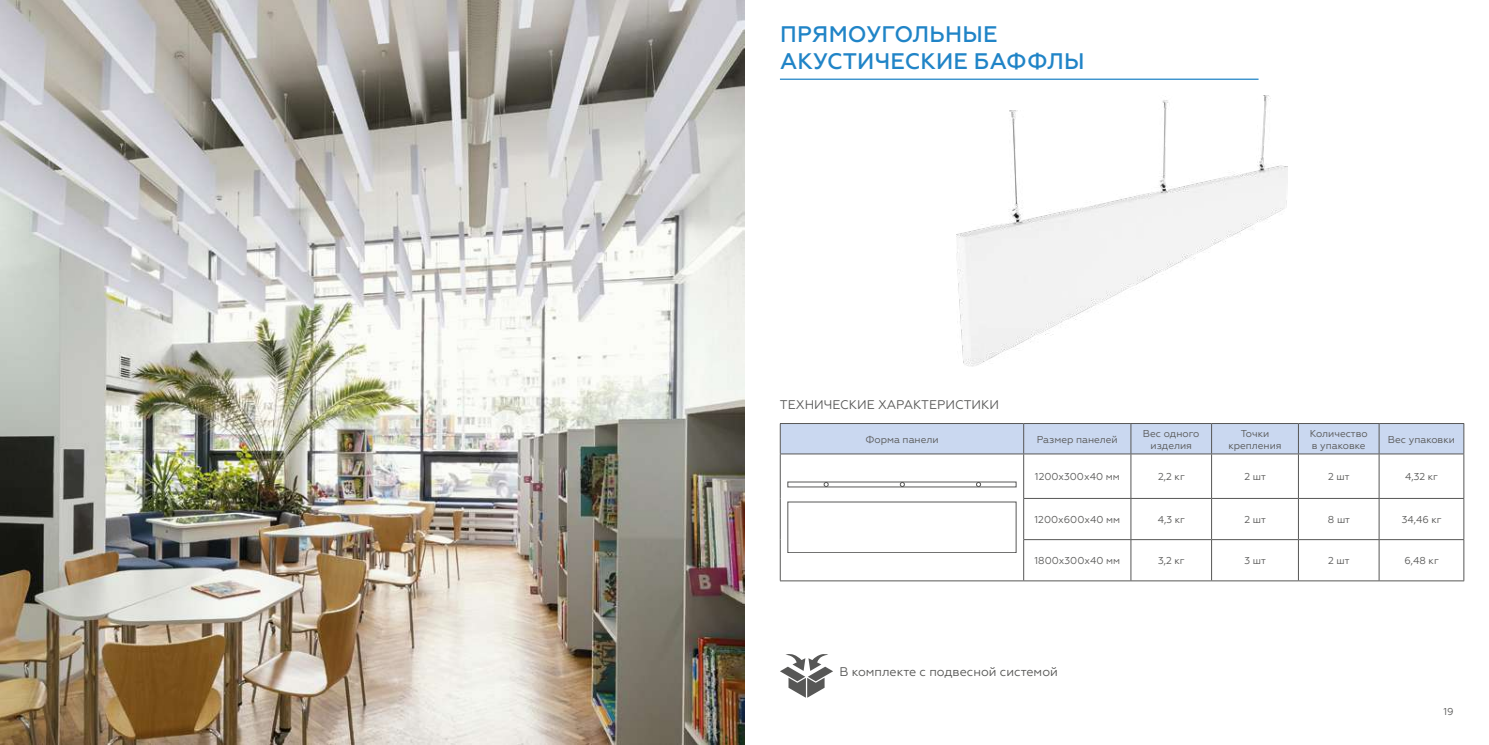
<style>
.page{position:relative;width:1489px;height:745px;background:#fff}
.page>*{position:absolute;margin:0;border:0;box-sizing:border-box;transform-origin:0 0}
.t1{font:500 22.5px/27px "Geometria";letter-spacing:.01em;color:#2084c7}
.t2{font:12.5px "Geometria";color:#575756}
.t3{font:10px/12px "Geometria";color:#575756;text-align:center}
</style>
<div class="page">
<img style="left:0;top:0;width:744px;height:744px">
<img style="left:956px;top:96px;width:331px;height:270px">
<hr style="left:780px;top:79px;width:478px;height:1px;background:#2084c7">
<div style="left:781px;top:424px;width:682px;height:29px;background:#cad8f0"></div>
<hr style="left:780px;top:423px;width:243px;height:1px;background:#575756">
<hr style="left:780px;top:423px;width:1px;height:30px;background:#575756">
<hr style="left:1023px;top:423px;width:107px;height:1px;background:#575756">
<hr style="left:1023px;top:423px;width:1px;height:30px;background:#575756">
<hr style="left:1130px;top:423px;width:81px;height:1px;background:#575756">
<hr style="left:1130px;top:423px;width:1px;height:30px;background:#575756">
<hr style="left:1211px;top:423px;width:87px;height:1px;background:#575756">
<hr style="left:1211px;top:423px;width:1px;height:30px;background:#575756">
<hr style="left:1298px;top:423px;width:80px;height:1px;background:#575756">
<hr style="left:1297px;top:423px;width:1px;height:30px;background:#575756">
<hr style="left:1378px;top:423px;width:85px;height:1px;background:#575756">
<hr style="left:1378px;top:423px;width:1px;height:30px;background:#575756">
<hr style="left:1463px;top:423px;width:1px;height:30px;background:#575756">
<hr style="left:780px;top:453px;width:243px;height:1px;background:#575756">
<hr style="left:780px;top:454px;width:1px;height:44px;background:#575756">
<hr style="left:780px;top:498px;width:1px;height:41px;background:#575756">
<hr style="left:780px;top:539px;width:1px;height:41px;background:#575756">
<hr style="left:1023px;top:453px;width:107px;height:1px;background:#575756">
<hr style="left:1023px;top:454px;width:1px;height:44px;background:#575756">
<hr style="left:1130px;top:453px;width:81px;height:1px;background:#575756">
<hr style="left:1130px;top:454px;width:1px;height:44px;background:#575756">
<hr style="left:1211px;top:453px;width:87px;height:1px;background:#575756">
<hr style="left:1211px;top:454px;width:1px;height:44px;background:#575756">
<hr style="left:1298px;top:453px;width:80px;height:1px;background:#575756">
<hr style="left:1297px;top:454px;width:1px;height:44px;background:#575756">
<hr style="left:1378px;top:453px;width:85px;height:1px;background:#575756">
<hr style="left:1378px;top:454px;width:1px;height:44px;background:#575756">
<hr style="left:1463px;top:454px;width:1px;height:44px;background:#575756">
<hr style="left:1023px;top:498px;width:107px;height:1px;background:#575756">
<hr style="left:1023px;top:498px;width:1px;height:41px;background:#575756">
<hr style="left:1130px;top:498px;width:81px;height:1px;background:#575756">
<hr style="left:1130px;top:498px;width:1px;height:41px;background:#575756">
<hr style="left:1211px;top:498px;width:87px;height:1px;background:#575756">
<hr style="left:1211px;top:498px;width:1px;height:41px;background:#575756">
<hr style="left:1298px;top:498px;width:80px;height:1px;background:#575756">
<hr style="left:1297px;top:498px;width:1px;height:41px;background:#575756">
<hr style="left:1378px;top:498px;width:85px;height:1px;background:#575756">
<hr style="left:1378px;top:498px;width:1px;height:41px;background:#575756">
<hr style="left:1463px;top:498px;width:1px;height:41px;background:#575756">
<hr style="left:1023px;top:539px;width:107px;height:1px;background:#575756">
<hr style="left:1023px;top:539px;width:1px;height:41px;background:#575756">
<hr style="left:1130px;top:539px;width:81px;height:1px;background:#575756">
<hr style="left:1130px;top:539px;width:1px;height:41px;background:#575756">
<hr style="left:1211px;top:539px;width:87px;height:1px;background:#575756">
<hr style="left:1211px;top:539px;width:1px;height:41px;background:#575756">
<hr style="left:1298px;top:539px;width:80px;height:1px;background:#575756">
<hr style="left:1297px;top:539px;width:1px;height:41px;background:#575756">
<hr style="left:1378px;top:539px;width:85px;height:1px;background:#575756">
<hr style="left:1378px;top:539px;width:1px;height:41px;background:#575756">
<hr style="left:1463px;top:539px;width:1px;height:41px;background:#575756">
<hr style="left:780px;top:580px;width:243px;height:1px;background:#575756">
<hr style="left:1023px;top:580px;width:107px;height:1px;background:#575756">
<hr style="left:1130px;top:580px;width:81px;height:1px;background:#575756">
<hr style="left:1211px;top:580px;width:87px;height:1px;background:#575756">
<hr style="left:1298px;top:580px;width:80px;height:1px;background:#575756">
<hr style="left:1378px;top:580px;width:85px;height:1px;background:#575756">
<svg style="left:787px;top:501px;width:229px;height:51px"></svg>
<svg style="left:823px;top:482px;width:5px;height:4px"></svg>
<svg style="left:900px;top:482px;width:4px;height:4px"></svg>
<svg style="left:780px;top:654px;width:53px;height:43px"></svg>
<h1 class="t1" style="left:780px;top:21px;width:306px">ПРЯМОУГОЛЬНЫЕ<br>АКУСТИЧЕСКИЕ БАФФЛЫ</h1>
<p class="t2" style="left:780px;top:397px;width:221px">ТЕХНИЧЕСКИЕ ХАРАКТЕРИСТИКИ</p>
<p class="t3" style="left:865px;top:433px;width:75px">Форма панели</p>
<p class="t3" style="left:1036px;top:433px;width:82px">Размер панелей</p>
<p class="t3" style="left:1142px;top:427px;width:58px">Вес одного изделия</p>
<p class="t3" style="left:1228px;top:427px;width:55px">Точки крепления</p>
<p class="t3" style="left:1309px;top:427px;width:59px;text-align:left">Количество в упаковке</p>
<p class="t3" style="left:1387px;top:433px;width:69px">Вес упаковки</p>
<p class="t3" style="left:1034px;top:470px;width:86px">1200х300х40 мм</p>
<p class="t3" style="left:1157px;top:470px;width:28px">2,2 кг</p>
<p class="t3" style="left:1244px;top:470px;width:23px">2 шт</p>
<p class="t3" style="left:1328px;top:470px;width:23px">2 шт</p>
<p class="t3" style="left:1405px;top:470px;width:34px">4,32 кг</p>
<p class="t3" style="left:1034px;top:513px;width:87px">1200х600х40 мм</p>
<p class="t3" style="left:1157px;top:513px;width:29px">4,3 кг</p>
<p class="t3" style="left:1244px;top:513px;width:23px">2 шт</p>
<p class="t3" style="left:1327px;top:513px;width:24px">8 шт</p>
<p class="t3" style="left:1401px;top:513px;width:41px">34,46 кг</p>
<p class="t3" style="left:1034px;top:554px;width:87px">1800х300х40 мм</p>
<p class="t3" style="left:1158px;top:554px;width:28px">3,2 кг</p>
<p class="t3" style="left:1244px;top:554px;width:23px">3 шт</p>
<p class="t3" style="left:1328px;top:554px;width:23px">2 шт</p>
<p class="t3" style="left:1404px;top:554px;width:36px">6,48 кг</p>
<p class="t2" style="left:839px;top:663px;width:220px">В комплекте с подвесной системой</p>
<p class="t3" style="left:1443px;top:705px;width:12px">19</p>
</div>
